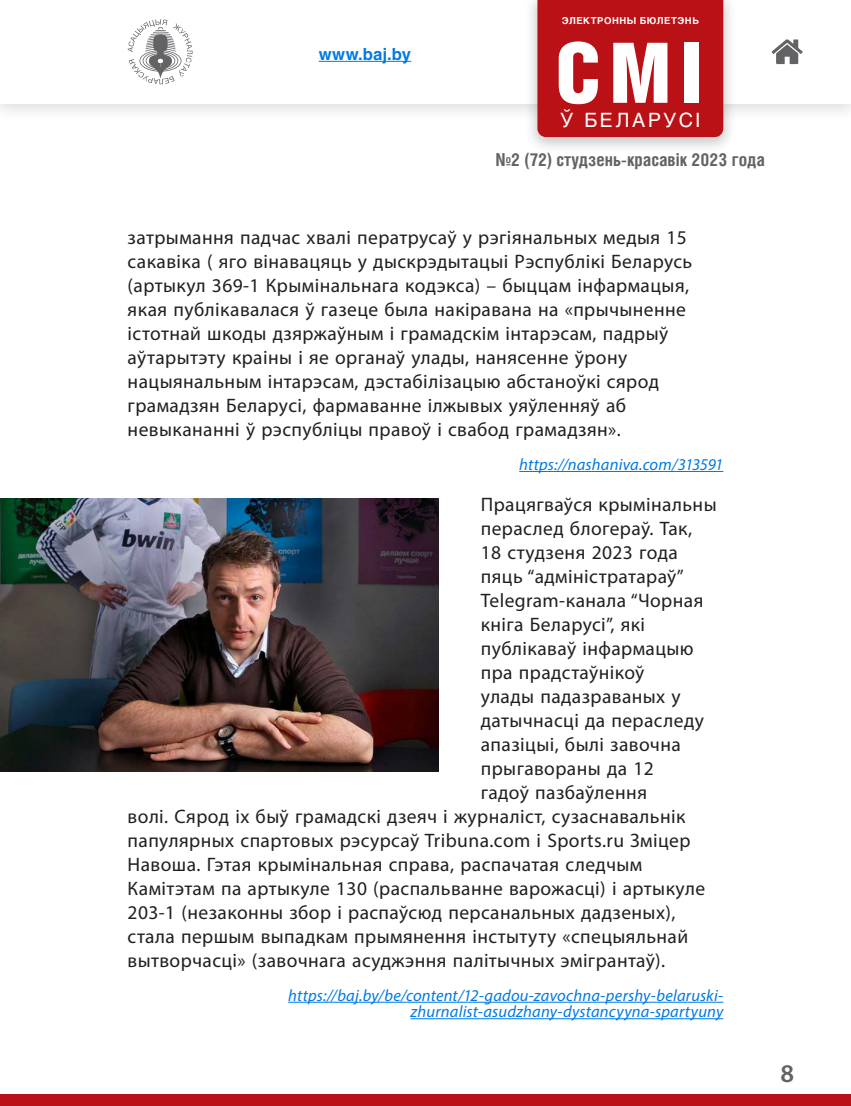
<style>
.page{position:relative;width:851px;height:1106px;background:#fff}
.page>*{position:absolute;margin:0;border:0;box-sizing:border-box;transform-origin:0 0}
.t1{font:83.55px "Helios Cond Black C";color:#fff}
.t2{font:600 25.5px "Myriad Pro";color:#636366}
.t3{font:19.5px/24px "Myriad Pro";letter-spacing:.02em;color:#231f20}
.t4{font:19.5px "Helios C";letter-spacing:.13em;color:#fff}
.t5{font:700 17.85px "Helios Cond C";color:#636366}
.t6{font:italic 16.5px/16.5px "Myriad Pro";letter-spacing:.01em;color:#007ae5;text-align:right}
.t7{font:700 16.5px "Helios C";letter-spacing:.01em;color:#007ae5}
.t8{font:700 9.45px "Helios C";letter-spacing:.06em;color:#fff}
</style>
<div class="page">
<div style="left:0;top:1094px;width:850px;height:12px;background:#b91115"></div>
<hr style="left:519px;top:471px;width:204px;height:1px;background:#007ae5">
<hr style="left:288px;top:1001px;width:435px;height:1px;background:#007ae5">
<hr style="left:410px;top:1018px;width:313px;height:1px;background:#007ae5">
<img style="left:0;top:498px;width:438px;height:273px">
<div style="left:0;top:0;width:850px;height:122px;background:#231f20;opacity:.15"></div>
<div style="left:0;top:0;width:850px;height:103px;background:#fff"></div>
<svg style="left:128px;top:19px;width:64px;height:65px"></svg>
<hr style="left:319px;top:61px;width:92px;height:1px;background:#007ae5">
<svg style="left:771px;top:39px;width:31px;height:25px"></svg>
<div style="left:523px;top:0;width:213px;height:155px;background:#231f20;opacity:.25"></div>
<div style="left:537px;top:0;width:186px;height:137px;background:#b91115"></div>
<p class="t7" style="left:319px;top:44px;width:94px">www.baj.by</p>
<p class="t8" style="left:561px;top:15px;width:139px">ЭЛЕКТРОННЫ БЮЛЕТЭНЬ</p>
<h1 class="t1" style="left:555px;top:25px;width:149px">СМІ</h1>
<p class="t4" style="left:560px;top:109px;width:141px">Ў БЕЛАРУСІ</p>
<p class="t5" style="left:496px;top:149px;width:270px">№2 (72) студзень-красавік 2023 года</p>
<p class="t3" style="left:128px;top:225px;width:566px">затрымання падчас хвалі ператрусаў у рэгіянальных медыя 15 сакавіка ( яго вінавацяць у дыскрэдытацыі Рэспублікі Беларусь (артыкул 369-1 Крымінальнага кодэкса) – быццам інфармацыя, якая публікавалася ў газеце была накіравана на «прычыненне істотнай шкоды дзяржаўным і грамадскім інтарэсам, падрыў аўтарытэту краіны і яе органаў улады, нанясенне ўрону нацыянальным інтарэсам, дэстабілізацыю абстаноўкі сярод грамадзян Беларусі, фармаванне ілжывых уяўленняў аб невыкананні ў рэспубліцы правоў і свабод грамадзян».</p>
<p class="t6" style="left:519px;top:456px;width:205px">https://nashaniva.com/313591</p>
<p class="t3" style="left:480px;top:492px;width:237px">Працягваўся крымінальны</p>
<p class="t3" style="left:480px;top:516px;width:213px">пераслед блогераў. Так,</p>
<p class="t3" style="left:480px;top:540px;width:198px">18 студзеня 2023 года</p>
<p class="t3" style="left:480px;top:564px;width:204px">пяць “адміністратараў”</p>
<p class="t3" style="left:480px;top:588px;width:224px">Telegram-канала “Чорная</p>
<p class="t3" style="left:480px;top:612px;width:166px">кніга Беларусі”, які</p>
<p class="t3" style="left:480px;top:636px;width:214px">публікаваў інфармацыю</p>
<p class="t3" style="left:480px;top:660px;width:165px">пра прадстаўнікоў</p>
<p class="t3" style="left:480px;top:684px;width:201px">улады падазраваных у</p>
<p class="t3" style="left:480px;top:708px;width:225px">датычнасці да пераследу</p>
<p class="t3" style="left:480px;top:732px;width:201px">апазіцыі, былі завочна</p>
<p class="t3" style="left:480px;top:756px;width:174px">прыгавораны да 12</p>
<p class="t3" style="left:480px;top:780px;width:168px">гадоў пазбаўлення</p>
<p class="t3" style="left:128px;top:804px;width:559px">волі. Сярод іх быў грамадскі дзеяч і журналіст, сузаснавальнік</p>
<p class="t3" style="left:128px;top:828px;width:564px">папулярных спартовых рэсурсаў Tribuna.com і Sports.ru Зміцер</p>
<p class="t3" style="left:128px;top:852px;width:516px">Навоша. Гэтая крымінальная справа, распачатая следчым</p>
<p class="t3" style="left:128px;top:876px;width:579px">Камітэтам па артыкуле 130 (распальванне варожасці) і артыкуле</p>
<p class="t3" style="left:128px;top:900px;width:549px">203-1 (незаконны збор і распаўсюд персанальных дадзеных),</p>
<p class="t3" style="left:128px;top:924px;width:562px">стала першым выпадкам прымянення інстытуту «спецыяльнай</p>
<p class="t3" style="left:128px;top:948px;width:539px">вытворчасці» (завочнага асуджэння палітычных эмігрантаў).</p>
<p class="t6" style="left:288px;top:986px;width:436px">https://baj.by/be/content/12-gadou-zavochna-pershy-belaruski&shy;zhurnalist-asudzhany-dystancyyna-spartyuny</p>
<h2 class="t2" style="left:780px;top:1057px;width:15px">8</h2>
</div>
